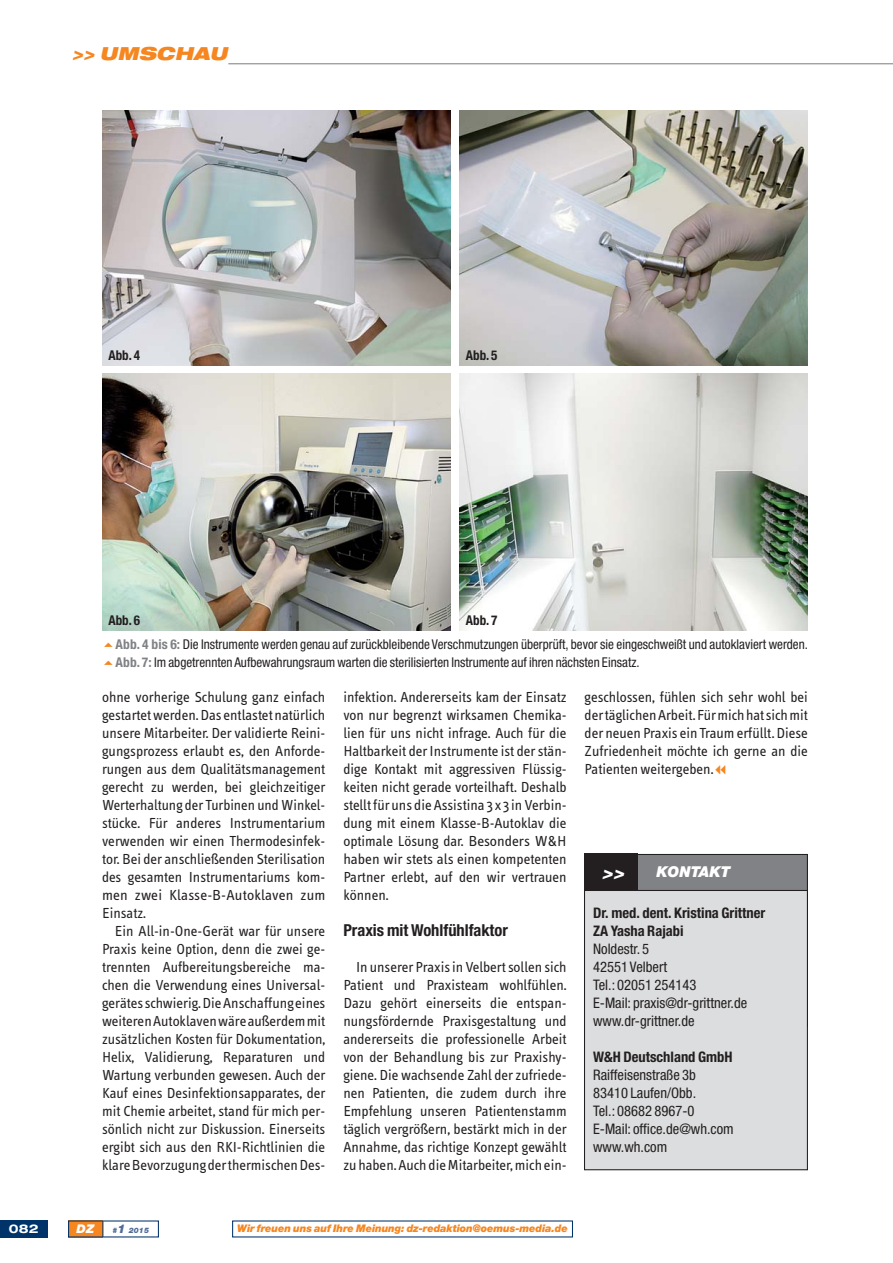
<style>
.page{position:relative;width:893px;height:1263px;background:#fff}
.page>*{position:absolute;margin:0;border:0;box-sizing:border-box;transform-origin:0 0}
.t1{font:italic 900 expanded 18px "Helvetica Neue";color:#f6861f}
.t2{font:italic 900 expanded 18px "Helvetica Neue";color:#fff}
.t3{font:700 condensed 16.5px "Helvetica Neue";color:#231f20}
.t4{font:15px/18px "Info Text";color:#231f20;text-align:justify}
.t5{font:italic 900 15px "Helvetica Neue";color:#fff}
.t6{font:condensed 14.55px/18px "Helvetica Neue";color:#231f20}
.t7{font:700 condensed 14.55px/18px "Helvetica Neue";color:#231f20}
.t8{font:700 condensed 14.55px "Helvetica Neue";color:#231f20}
.t9{font:condensed 13.5px/24.2px "Helvetica Neue";color:#231f20}
.t10{font:700 condensed 13.5px "Helvetica Neue";color:#231f20}
.t11{font:700 expanded 12px "Helvetica Neue";color:#fff}
.t12{font:italic 900 12px "Helvetica Neue";color:#fff}
.t13{font:italic 900 10.5px "Helvetica Neue";letter-spacing:-.01em;color:#f6861f}
.t14{font:italic 900 7.5px "Helvetica Neue";color:#516b98}
.s1{font-weight:700}
.s2{font-weight:700;color:#808285}
.s3{font-size:12px}
</style>
<div class="page">
<div style="left:68px;top:1220px;width:35px;height:17px;background:#f6861f"></div>
<div style="left:0;top:1220px;width:48px;height:17px;background:#003369"></div>
<svg style="left:102px;top:1221px;width:1px;height:16px"></svg>
<hr style="left:228px;top:63px;width:665px;height:1px;background:#808285">
<div style="left:585px;top:854px;width:222px;height:172px;background:#808285"></div>
<div style="left:584px;top:890px;width:223px;height:280px;background:#dcddde"></div>
<div style="left:584px;top:890px;width:224px;height:280px;border:1px solid #231f20"></div>
<div style="left:584px;top:854px;width:53px;height:37px;background:#231f20"></div>
<img style="left:102px;top:111px;width:349px;height:254px">
<img style="left:459px;top:111px;width:349px;height:254px">
<img style="left:102px;top:374px;width:349px;height:256px">
<img style="left:459px;top:374px;width:349px;height:256px">
<p class="t1" style="left:72px;top:45px;width:160px">&gt;&gt; UMSCHAU</p>
<p class="t10" style="left:108px;top:351px;width:33px">Abb. 4</p>
<p class="t10" style="left:466px;top:351px;width:33px">Abb. 5</p>
<p class="t10" style="left:108px;top:615px;width:33px">Abb. 6</p>
<p class="t9" style="left:116px;top:610px;width:694px;text-indent:350px"><span class="s1">Abb. 7<br></span><span class="s2">Abb. 4 bis 6:</span> Die Instrumente werden genau auf zurückbleibende Verschmutzungen überprüft, bevor sie eingeschweißt und autoklaviert werden.</p>
<p class="t9" style="left:116px;top:652px;width:526px"><span class="s2">Abb. 7:</span> Im abgetrennten Aufbewahrungsraum warten die sterilisierten Instrumente auf ihren nächsten Einsatz.</p>
<p class="t4" style="left:102px;top:689px;width:225px">ohne vorherige Schulung ganz einfach gestartet werden. Das entlastet natürlich unsere Mitarbeiter. Der validierte Reini&shy;gungsprozess erlaubt es, den Anforde&shy;rungen aus dem Qualitätsmanagement gerecht zu werden, bei gleichzeitiger Werterhaltung der Turbinen und Winkel&shy;stücke. Für anderes Instrumentarium verwenden wir einen Thermodesinfek&shy;tor. Bei der anschließenden Sterilisation des gesamten Instrumentariums kom&shy;men zwei Klasse-B-Autoklaven zum Einsatz.</p>
<p class="t4" style="left:102px;top:923px;width:225px;text-indent:13px">Ein All-in-One-Gerät war für unsere Praxis keine Option, denn die zwei ge&shy;trennten Aufbereitungsbereiche ma&shy;chen die Verwendung eines Universal&shy;gerätes schwierig. Die Anschaffung eines weiteren Autoklaven wäre außerdem mit zusätzlichen Kosten für Dokumentation, Helix, Validierung, Reparaturen und Wartung verbunden gewesen. Auch der Kauf eines Desinfektionsapparates, der mit Chemie arbeitet, stand für mich per&shy;sönlich nicht zur Diskussion. Einerseits ergibt sich aus den RKI-Richtlinien die klare Bevorzugung der thermischen Des-</p>
<p class="t4" style="left:343px;top:689px;width:225px">infektion. Andererseits kam der Einsatz von nur begrenzt wirksamen Chemika&shy;lien für uns nicht infrage. Auch für die Haltbarkeit der Instrumente ist der stän&shy;dige Kontakt mit aggressiven Flüssig - keiten nicht gerade vorteilhaft. Deshalb stellt für uns die Assistina 3 x 3 in Verbin&shy;dung mit einem Klasse-B-Autoklav die optimale Lösung dar. Besonders W&amp;H haben wir stets als einen kompetenten Partner erlebt, auf den wir vertrauen können.</p>
<p class="t3" style="left:343px;top:924px;width:166px">Praxis mit Wohlfühlfaktor</p>
<p class="t4" style="left:343px;top:959px;width:225px;text-indent:13px">In unserer Praxis in Velbert sollen sich Patient und Praxisteam wohlfühlen.<br>Dazu gehört einerseits die entspan&shy;nungsfördernde Praxisgestaltung und andererseits die professionelle Arbeit von der Behandlung bis zur Praxishy&shy;giene. Die wachsende Zahl der zufriede&shy;nen Patienten, die zudem durch ihre Empfehlung unseren Patientenstamm täglich vergrößern, bestärkt mich in der Annahme, das richtige Konzept gewählt zu haben. Auch die Mitarbeiter, mich ein-</p>
<p class="t4" style="left:585px;top:689px;width:225px">geschlossen, fühlen sich sehr wohl bei der täglichen Arbeit. Für mich hat sich mit der neuen Praxis ein Traum erfüllt. Diese Zufriedenheit möchte ich gerne an die Patienten weitergeben.</p>
<p class="t5" style="left:656px;top:866px;width:76px">KONTAKT</p>
<p class="t2" style="left:602px;top:864px;width:27px">&gt;&gt;</p>
<p class="t7" style="left:593px;top:905px;width:174px">Dr. med. dent. Kristina Grittner<br>ZA Yasha Rajabi</p>
<p class="t6" style="left:593px;top:942px;width:156px">Noldestr. 5<br>42551 Velbert<br>Tel.: 02051 254143<br>E-Mail: praxis@dr-grittner.de www.dr-grittner.de</p>
<p class="t8" style="left:593px;top:1048px;width:141px">W&amp;H Deutschland GmbH</p>
<p class="t6" style="left:593px;top:1068px;width:142px">Raiffeisenstraße 3b<br>83410 Laufen/Obb.<br>Tel.: 08682 8967-0<br>E-Mail: office.de@wh.com www.wh.com</p>
<p class="t11" style="left:9px;top:1224px;width:31px">082</p>
<p class="t12" style="left:77px;top:1224px;width:19px">DZ</p>
<p class="t14" style="left:112px;top:1227px;width:38px">#<span class="s3">1</span> 2015</p>
<p class="t13" style="left:237px;top:1224px;width:332px">Wir freuen uns auf Ihre Meinung: dz-redaktion@oemus-media.de</p>
</div>
